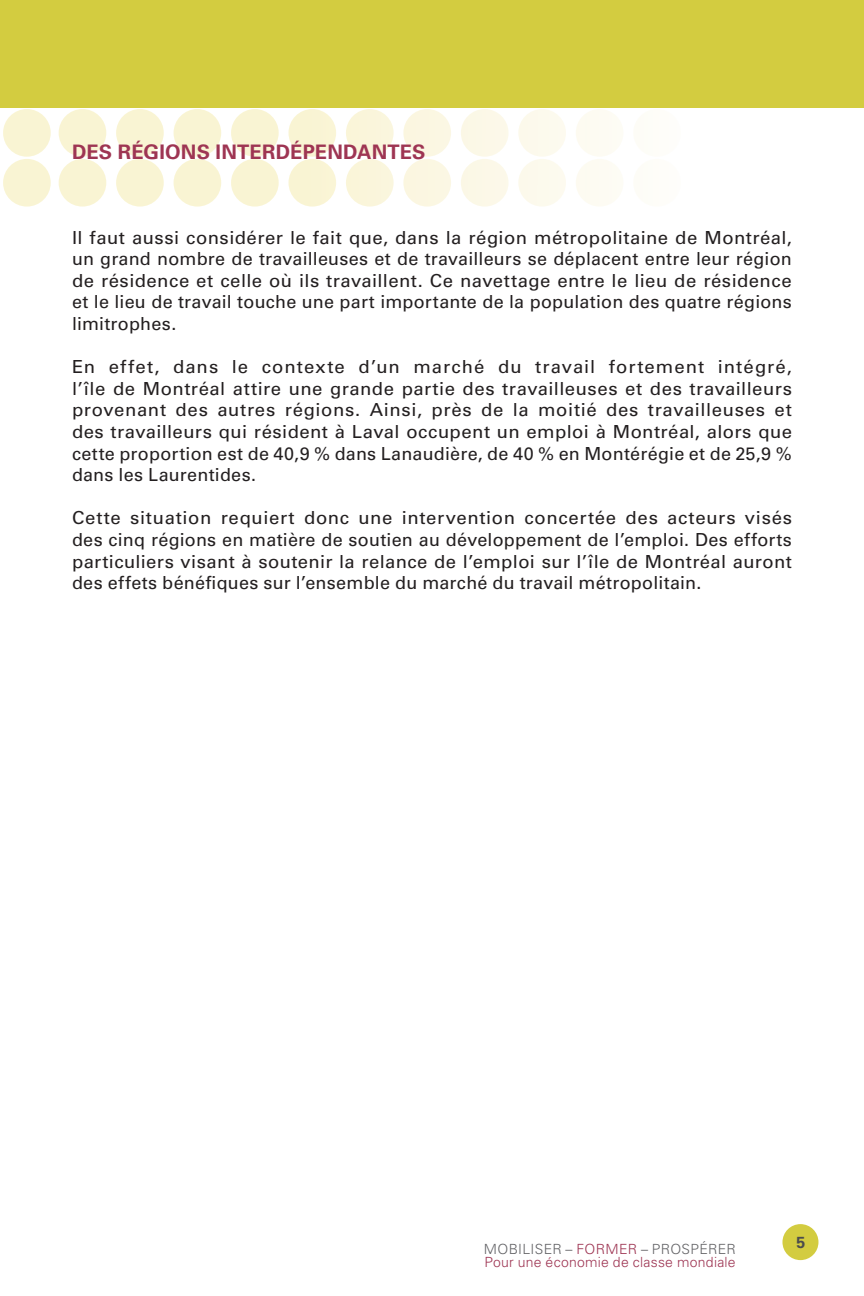
<style>
.page{position:relative;width:864px;height:1296px;background:#fff}
.page>*{position:absolute;margin:0;border:0;box-sizing:border-box;transform-origin:0 0}
.t1{font:700 20px "Univers";letter-spacing:.09em;color:#9e3553}
.t2{font:18px/21.6px "Univers LT Std";letter-spacing:.01em;color:#231f20;text-align:justify}
.t3{font:700 16px "Univers LT Std";color:#4b4c4d}
.t4{font:300 14px/13px "Univers";letter-spacing:.02em;color:#9e3553}
.s1{color:#636366}
</style>
<div class="page">
<div style="left:782px;top:1224px;width:36px;height:36px;background:#d3cc40;border-radius:50%"></div>
<div style="left:59px;top:109px;width:47px;height:48px;background:#f9f4d3;border-radius:50%"></div>
<div style="left:59px;top:159px;width:47px;height:48px;background:#f9f4d3;border-radius:50%"></div>
<div style="left:116px;top:109px;width:48px;height:48px;background:#f9f4d3;border-radius:50%"></div>
<div style="left:116px;top:159px;width:48px;height:48px;background:#f9f4d3;border-radius:50%"></div>
<div style="left:174px;top:109px;width:47px;height:48px;background:#f9f4d3;border-radius:50%"></div>
<div style="left:174px;top:159px;width:47px;height:48px;background:#f9f4d3;border-radius:50%"></div>
<div style="left:231px;top:109px;width:48px;height:48px;background:#f9f4d3;border-radius:50%"></div>
<div style="left:231px;top:159px;width:48px;height:48px;background:#f9f4d3;border-radius:50%"></div>
<div style="left:288px;top:109px;width:48px;height:48px;background:#f9f4d4;border-radius:50%"></div>
<div style="left:288px;top:159px;width:48px;height:48px;background:#f9f4d4;border-radius:50%"></div>
<div style="left:346px;top:109px;width:48px;height:48px;background:#faf5db;border-radius:50%"></div>
<div style="left:346px;top:159px;width:48px;height:48px;background:#faf5db;border-radius:50%"></div>
<div style="left:403px;top:109px;width:48px;height:48px;background:#fbf6e1;border-radius:50%"></div>
<div style="left:403px;top:159px;width:48px;height:48px;background:#fbf6e1;border-radius:50%"></div>
<div style="left:461px;top:109px;width:48px;height:48px;background:#fcf8e7;border-radius:50%"></div>
<div style="left:461px;top:159px;width:48px;height:48px;background:#fcf8e8;border-radius:50%"></div>
<div style="left:518px;top:109px;width:48px;height:48px;background:#fcfaed;border-radius:50%"></div>
<div style="left:518px;top:159px;width:48px;height:48px;background:#fcfaed;border-radius:50%"></div>
<div style="left:576px;top:109px;width:47px;height:48px;background:#fdfbf3;border-radius:50%"></div>
<div style="left:576px;top:159px;width:47px;height:48px;background:#fdfbf3;border-radius:50%"></div>
<div style="left:633px;top:109px;width:48px;height:48px;background:#fefdf8;border-radius:50%"></div>
<div style="left:633px;top:159px;width:48px;height:48px;background:#fefdf8;border-radius:50%"></div>
<div style="left:3px;top:109px;width:48px;height:48px;background:#f9f4d3;border-radius:50%"></div>
<div style="left:3px;top:159px;width:48px;height:48px;background:#f9f4d3;border-radius:50%"></div>
<div style="left:0;top:0;width:864px;height:108px;background:#d3cc40"></div>
<p class="t1" style="left:72px;top:140px;width:355px">DES RÉGION S INT ERDÉP ENDANT ES</p>
<p class="t2" style="left:72px;top:227px;width:721px">Il faut aussi considérer le fait que, dans la région métropolitaine de Montréal, un grand nombre de travailleuses et de travailleurs se déplacent entre leur région de résidence et celle où ils travaillent. Ce navettage entre le lieu de résidence et le lieu de travail touche une part importante de la population des quatre régions limitrophes.</p>
<p class="t2" style="left:72px;top:356px;width:722px">En effet, dans le contexte d’un marché du travail fortement intégré, l’île de Montréal attire une grande partie des travailleuses et des travailleurs provenant des autres régions. Ainsi, près de la moitié des travailleuses et des travailleurs qui résident à Laval occupent un emploi à Montréal, alors que cette proportion est de 40,9 % dans Lanaudière, de 40 % en Montérégie et de 25,9 % dans les Laurentides.</p>
<p class="t2" style="left:72px;top:507px;width:722px">Cette situation requiert donc une intervention concertée des acteurs visés des cinq régions en matière de soutien au développement de l’emploi. Des efforts particuliers visant à soutenir la relance de l’emploi sur l’île de Montréal auront des effets bénéfiques sur l’ensemble du marché du travail métropolitain.</p>
<p class="t4" style="left:484px;top:1242px;width:253px"><span class="s1">MOBILISER –</span> FORMER <span class="s1">– PROSPÉRER<br></span>Pour une économie de classe mondiale</p>
<p class="t3" style="left:797px;top:1233px;width:10px">5</p>
</div>
